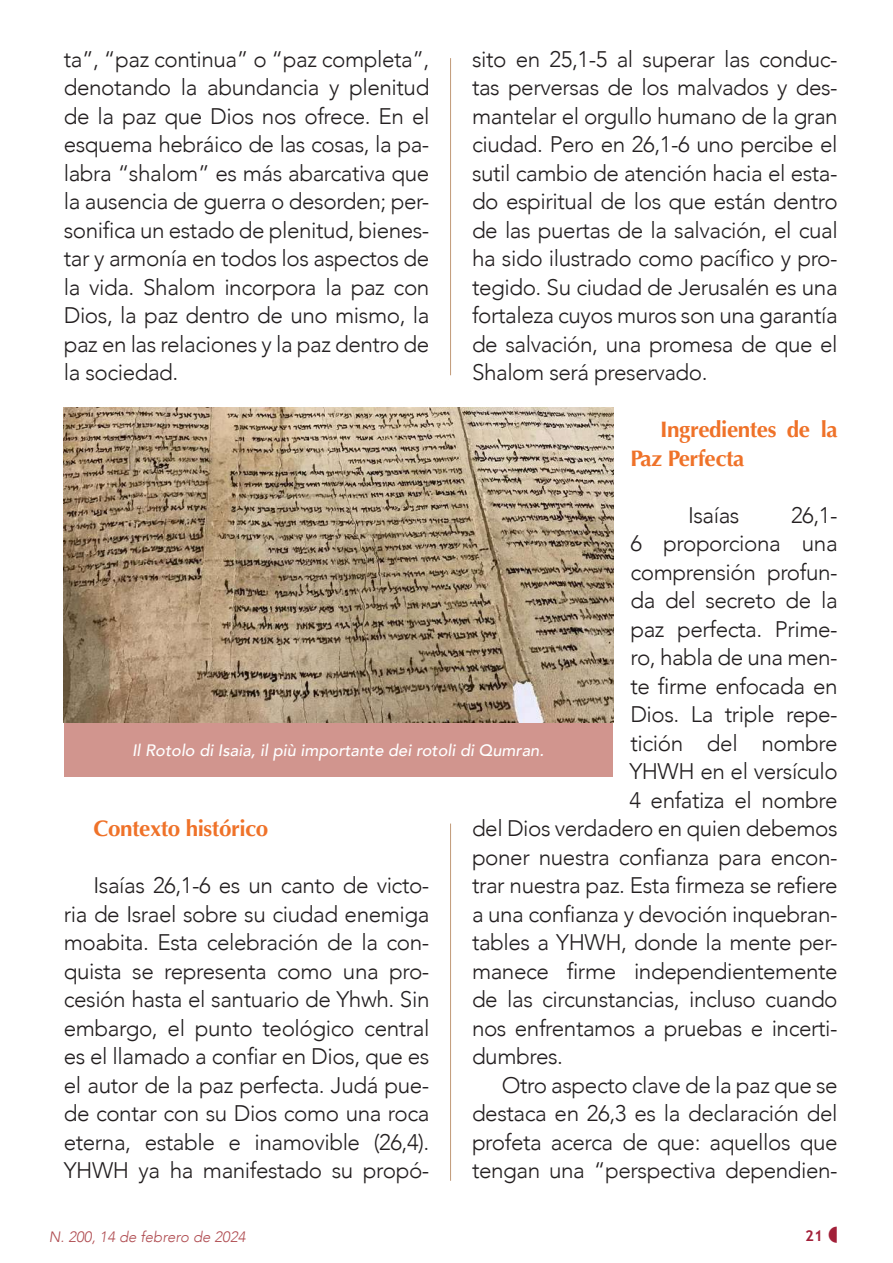
<style>
.page{position:relative;width:893px;height:1263px;background:#fff}
.page>*{position:absolute;margin:0;border:0;box-sizing:border-box;transform-origin:0 0}
.t1{font:300 22.5px/28.5px "Avenir";letter-spacing:-.02em;color:#231f20;text-align:justify}
.t2{font:700 22.5px/28.5px "Optima";letter-spacing:-.02em;color:#ef7229}
.t3{font:italic 500 16.5px "Avenir";color:#fff}
.t4{font:italic 300 15px "Avenir";color:#b04d52}
.t5{font:700 15px "Trebuchet MS";color:#a22039}
</style>
<div class="page">
<hr style="left:450px;top:58px;width:1px;height:317px;background:#c19a78">
<hr style="left:450px;top:823px;width:1px;height:358px;background:#c19a78">
<div style="left:64px;top:722px;width:548px;height:55px;background:#d1958e"></div>
<img style="left:64px;top:408px;width:549px;height:314px">
<p class="t1" style="left:64px;top:45px;width:367px">ta”, “paz continua” o “paz completa”, denotando la abundancia y plenitud de la paz que Dios nos ofrece. En el esquema hebráico de las cosas, la pa&shy;labra “shalom” es más abarcativa que la ausencia de guerra o desorden; per&shy;sonifica un estado de plenitud, bienes&shy;tar y armonía en todos los aspectos de la vida. Shalom incorpora la paz con Dios, la paz dentro de uno mismo, la paz en las relaciones y la paz dentro de la sociedad.</p>
<p class="t1" style="left:472px;top:45px;width:367px">sito en 25,1-5 al superar las conduc&shy;tas perversas de los malvados y des&shy;mantelar el orgullo humano de la gran ciudad. Pero en 26,1-6 uno percibe el sutil cambio de atención hacia el esta&shy;do espiritual de los que están dentro de las puertas de la salvación, el cual ha sido ilustrado como pacífico y pro&shy;tegido. Su ciudad de Jerusalén es una fortaleza cuyos muros son una garantía de salvación, una promesa de que el Shalom será preservado.</p>
<p class="t2" style="left:630px;top:416px;width:209px;text-indent:30px">Ingredientes de la<br>Paz Perfecta</p>
<p class="t1" style="left:688px;top:501px;width:53px">Isaías</p>
<p class="t1" style="left:791px;top:501px;width:48px">26,1-</p>
<p class="t1" style="left:630px;top:529px;width:209px">6 proporciona una</p>
<p class="t1" style="left:630px;top:558px;width:209px">comprensión profun-</p>
<p class="t1" style="left:630px;top:586px;width:209px">da del secreto de la</p>
<p class="t1" style="left:630px;top:615px;width:209px">paz perfecta. Prime-</p>
<p class="t1" style="left:630px;top:643px;width:209px">ro, habla de una men-</p>
<p class="t1" style="left:630px;top:672px;width:209px">te firme enfocada en</p>
<p class="t1" style="left:630px;top:700px;width:209px">Dios. La triple repe-</p>
<p class="t1" style="left:630px;top:729px;width:209px">tición del nombre</p>
<p class="t1" style="left:629px;top:757px;width:210px">YHWH en el versículo</p>
<p class="t1" style="left:629px;top:786px;width:210px">4 enfatiza el nombre</p>
<p class="t1" style="left:472px;top:814px;width:367px">del Dios verdadero en quien debemos</p>
<p class="t1" style="left:472px;top:843px;width:367px">poner nuestra confianza para encon-</p>
<p class="t1" style="left:472px;top:871px;width:367px">trar nuestra paz. Esta firmeza se refiere</p>
<p class="t1" style="left:472px;top:900px;width:367px">a una confianza y devoción inquebran-</p>
<p class="t1" style="left:472px;top:928px;width:367px">tables a YHWH, donde la mente per-</p>
<p class="t1" style="left:472px;top:957px;width:367px">manece firme independientemente</p>
<p class="t1" style="left:472px;top:985px;width:367px">de las circunstancias, incluso cuando</p>
<p class="t1" style="left:472px;top:1014px;width:367px">nos enfrentamos a pruebas e incerti-</p>
<p class="t1" style="left:472px;top:1042px;width:93px">dumbres.</p>
<p class="t1" style="left:502px;top:1071px;width:337px">Otro aspecto clave de la paz que se</p>
<p class="t1" style="left:472px;top:1099px;width:367px">destaca en 26,3 es la declaración del</p>
<p class="t1" style="left:472px;top:1128px;width:367px">profeta acerca de que: aquellos que</p>
<p class="t1" style="left:472px;top:1156px;width:367px">tengan una “perspectiva dependien-</p>
<p class="t3" style="left:132px;top:740px;width:413px">Il Rotolo di Isaia, il più importante dei rotoli di Qumran.</p>
<p class="t2" style="left:94px;top:815px;width:176px">Contexto histórico</p>
<p class="t1" style="left:64px;top:871px;width:367px;text-indent:30px">Isaías 26,1-6 es un canto de victo&shy;ria de Israel sobre su ciudad enemiga moabita. Esta celebración de la con&shy;quista se representa como una pro&shy;cesión hasta el santuario de Yhwh. Sin embargo, el punto teológico central es el llamado a confiar en Dios, que es el autor de la paz perfecta. Judá pue&shy;de contar con su Dios como una roca eterna, estable e inamovible (26,4).<br>YHWH ya ha manifestado su propó-</p>
<p class="t4" style="left:49px;top:1228px;width:198px">N. 200, 14 de febrero de 2024</p>
<p class="t5" style="left:805px;top:1226px;width:19px">21</p>
</div>
